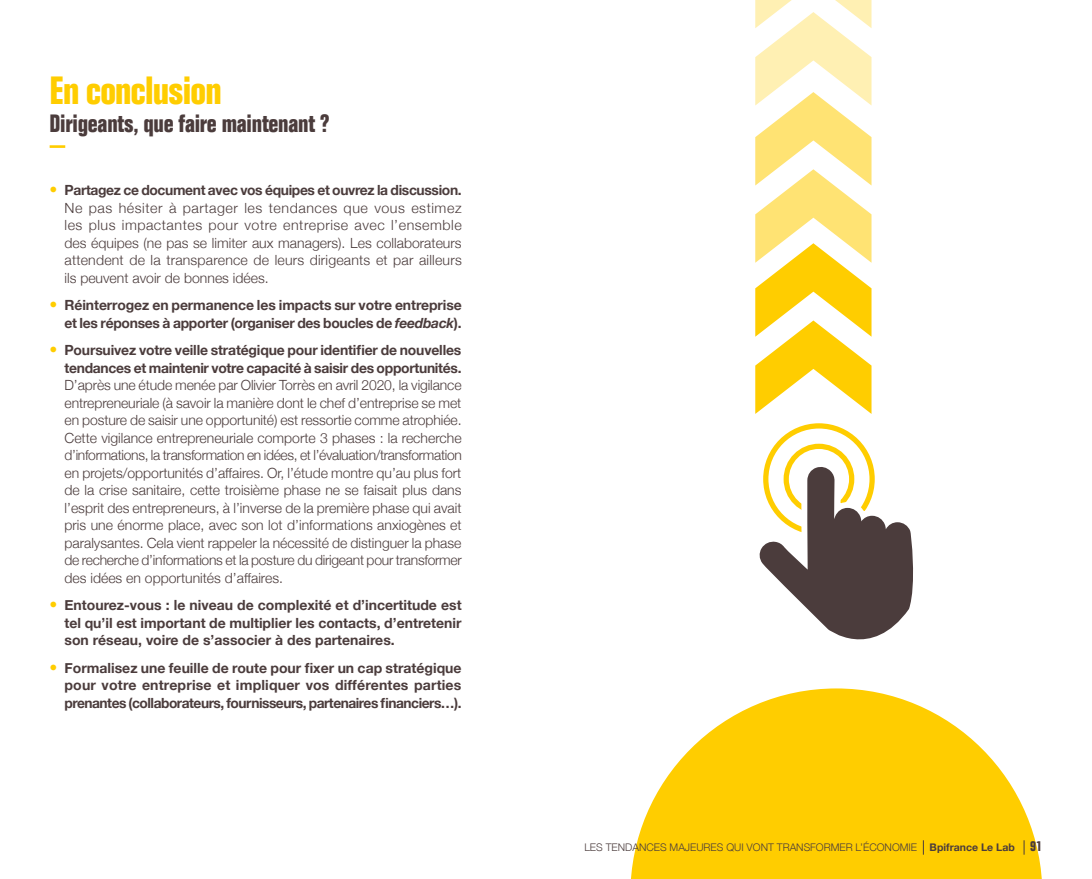
<style>
.page{position:relative;width:1092px;height:879px;background:#fff}
.page>*{position:absolute;margin:0;border:0;box-sizing:border-box;transform-origin:0 0}
.t1{font:700 condensed 464.62px "Folio";color:#ffcd00}
.t2{font:700 condensed 38.5px "Folio";letter-spacing:-.02em;color:#ffcd00}
.t3{font:700 condensed 24.5px "Folio";letter-spacing:-.01em;color:#4b3c3c}
.t4{font:300 14px/17.5px "Helvetica Neue";color:#4b3c3c;text-align:justify}
.t5{font:700 14px/17.5px "Helvetica Neue";letter-spacing:-.02em;color:#4b3c3c;text-align:right}
.t6{font:300 10.5px "Helvetica Neue";color:#4b3c3c}
.s1{font-size:15.75px;color:#ffcd00}
.s2{font-weight:700}
.s3{font-weight:300;font-size:15.75px;color:#ffcd00}
.s4{font-style:italic}
.s5{color:#ffe373}
.s6{color:#fff0b3}
.s7{font-family:"Folio";font-weight:700;font-stretch:condensed;font-size:14px}
</style>
<div class="page">
<hr style="left:50px;top:145px;width:15px;height:3px;background:#ffcd00">
<svg style="left:765px;top:423px;width:108px;height:40px"></svg>
<svg style="left:759px;top:463px;width:154px;height:177px"></svg>
<svg style="left:631px;top:688px;width:411px;height:190px;fill:#ffcd00"></svg>
<svg style="left:922px;top:839px;width:1px;height:15px"></svg>
<svg style="left:1023px;top:839px;width:1px;height:15px"></svg>
<h2 class="t2" style="left:50px;top:69px;width:174px">En conclusion</h2>
<h3 class="t3" style="left:50px;top:110px;width:282px">Dirigeants, que faire maintenant ?</h3>
<p class="t4" style="left:64px;top:180px;width:399px;text-indent:-15px"><span class="s1">•</span> <span class="s2">Partagez ce document avec vos équipes et ouvrez la discussion.<br></span>Ne pas hésiter à partager les tendances que vous estimez les plus impactantes pour votre entreprise avec l’ensemble des équipes (ne pas se limiter aux managers). Les collaborateurs attendent de la transparence de leurs dirigeants et par ailleurs ils peuvent avoir de bonnes idées.</p>
<p class="t5" style="left:50px;top:297px;width:413px"><span class="s3">•</span> Réinterrogez en permanence les impacts sur votre entreprise et les réponses à apporter (organiser des boucles de <span class="s4">feedback</span>).</p>
<p class="t5" style="left:50px;top:341px;width:413px"><span class="s3">•</span> Poursuivez votre veille stratégique pour identifier de nouvelles tendances et maintenir votre capacité à saisir des opportunités.</p>
<p class="t4" style="left:64px;top:375px;width:399px">D’après une étude menée par Olivier Torrès en avril 2020, la vigilance entrepreneuriale (à savoir la manière dont le chef d’entreprise se met en posture de saisir une opportunité) est ressortie comme atrophiée.<br>Cette vigilance entrepreneuriale comporte 3 phases : la recherche d’informations, la transformation en idées, et l’évaluation/transformation en projets/opportunités d’affaires. Or, l’étude montre qu’au plus fort de la crise sanitaire, cette troisième phase ne se faisait plus dans l’esprit des entrepreneurs, à l’inverse de la première phase qui avait pris une énorme place, avec son lot d’informations anxiogènes et paralysantes. Cela vient rappeler la nécessité de distinguer la phase de recherche d’informations et la posture du dirigeant pour transformer des idées en opportunités d’affaires.</p>
<p class="t5" style="left:64px;top:596px;width:398px;text-align:justify;text-indent:-15px"><span class="s3">•</span> Entourez-vous : le niveau de complexité et d’incertitude est tel qu’il est important de multiplier les contacts, d’entretenir son réseau, voire de s’associer à des partenaires.</p>
<p class="t5" style="left:64px;top:659px;width:398px;text-align:justify;text-indent:-15px"><span class="s3">•</span> Formalisez une feuille de route pour fixer un cap stratégique pour votre entreprise et impliquer vos différentes parties prenantes (collaborateurs, fournisseurs, partenaires financiers…).</p>
<h1 class="t1" style="left:1114px;top:-74px;width:499px;rotate:90deg">«<span class="s5">«</span><span class="s6">«</span></h1>
<p class="t6" style="left:584px;top:838px;width:459px">LES TENDANCES MAJEURES QUI VONT TRANSFORMER L’ÉCONOMIE <span class="s2">Bpifrance Le Lab</span> <span class="s7">91</span></p>
</div>
